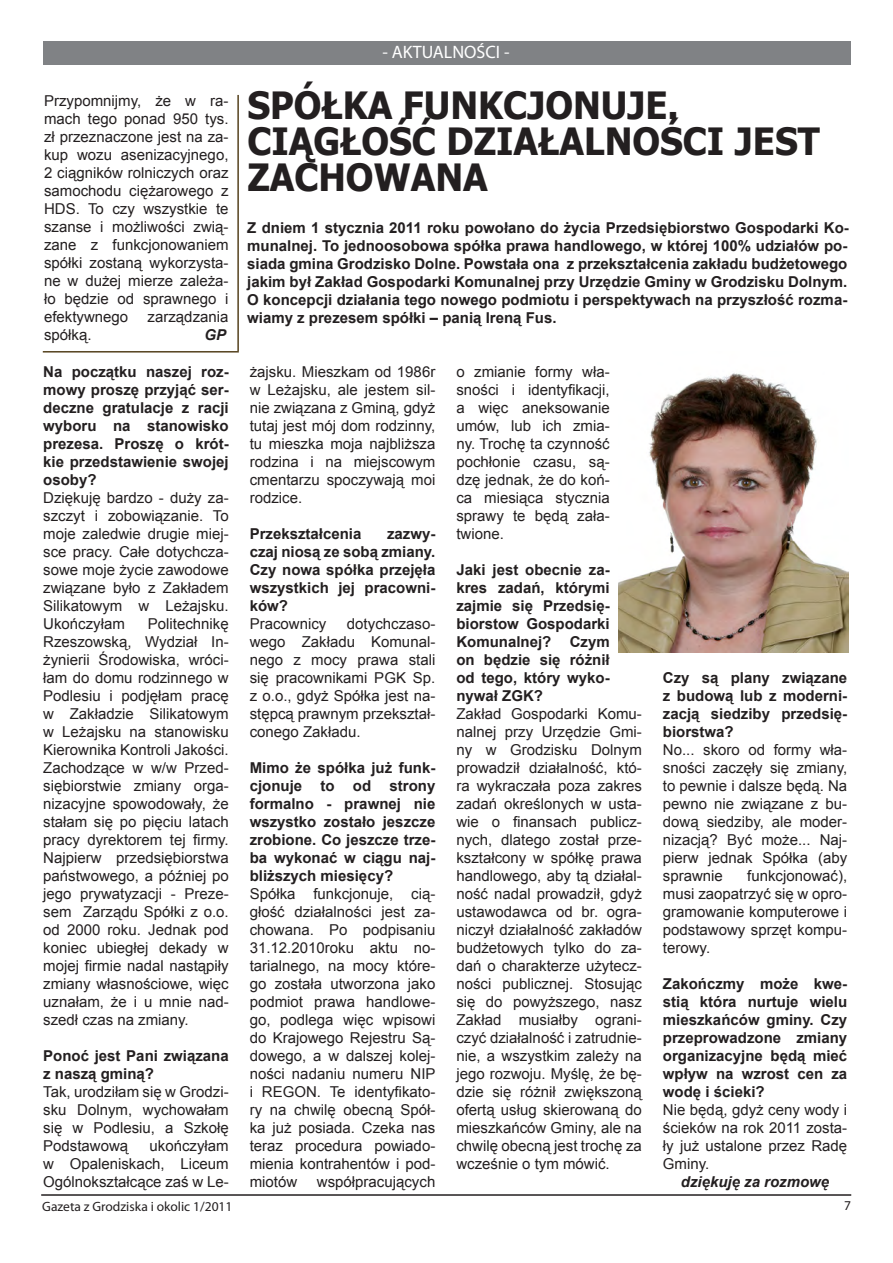
<style>
.page{position:relative;width:893px;height:1263px;background:#fff}
.page>*{position:absolute;margin:0;border:0;box-sizing:border-box;transform-origin:0 0}
.Normalny__Web{font:700 37.5px/36px "Tahoma";color:#231f20;scale:.96 1}
.t1{font:18px "Myriad Pro";color:#fff}
.Normalny{font:15px/18px "Arial";color:#231f20;text-align:justify}
.Normalny-2{font:700 15px/18px "Arial";color:#231f20;text-align:justify}
.Normalny-3{font:italic 700 15px "Arial";color:#231f20}
.t2{font:13.5px "Myriad Pro";color:#231f20}
</style>
<div class="page">
<div style="left:43px;top:42px;width:807px;height:23px;background:#808285"></div>
<hr style="left:41px;top:1194px;width:810px;height:2px;background:#231f20">
<hr style="left:237px;top:95px;width:2px;height:256px;background:#55421e">
<hr style="left:43px;top:351px;width:196px;height:2px;background:#55421e">
<img style="left:618px;top:373px;width:231px;height:279px">
<p class="Normalny" style="left:44px;top:92px;width:186px">Przypomnijmy, że w ra&shy;mach tego ponad 950 tys. zł przeznaczone jest na za&shy;kup wozu asenizacyjnego, 2 ciągników rolniczych oraz samochodu ciężarowego z HDS. To czy wszystkie te szanse i możliwości zwią&shy;zane z funkcjonowaniem spółki zostaną wykorzysta&shy;ne w dużej mierze zależa&shy;ło będzie od sprawnego i efektywnego</p>
<p class="Normalny" style="left:148px;top:308px;width:82px">zarządzania</p>
<p class="Normalny" style="left:44px;top:326px;width:49px">spółką.</p>
<p class="Normalny-3" style="left:205px;top:325px;width:23px">GP</p>
<p class="Normalny-2" style="left:43px;top:363px;width:187px">Na początku naszej roz&shy;mowy proszę przyjąć ser&shy;deczne gratulacje z racji wyboru na stanowisko prezesa. Proszę o krót&shy;kie przedstawienie swojej osoby?</p>
<p class="Normalny" style="left:43px;top:489px;width:187px">Dziękuję bardzo - duży za&shy;szczyt i zobowiązanie. To moje zaledwie drugie miej&shy;sce pracy. Całe dotychcza&shy;sowe moje życie zawodowe związane było z Zakładem Silikatowym w Leżajsku.<br>Ukończyłam</p>
<p class="Normalny" style="left:43px;top:615px;width:187px;text-indent:105px">Politechnikę Rzeszowską, Wydział In&shy;żynierii Środowiska, wróci&shy;łam do domu rodzinnego w Podlesiu i podjęłam pracę w Zakładzie Silikatowym w Leżajsku na stanowisku Kierownika Kontroli Jakości.<br>Zachodzące w w/w Przed&shy;siębiorstwie zmiany orga&shy;nizacyjne spowodowały, że stałam się po pięciu latach pracy dyrektorem tej firmy.<br>Najpierw przedsiębiorstwa państwowego, a później po jego prywatyzacji - Preze&shy;sem Zarządu Spółki z o.o. od 2000 roku. Jednak pod koniec ubiegłej dekady w mojej firmie nadal nastąpiły zmiany własnościowe, więc uznałam, że i u mnie nad&shy;szedł czas na zmiany.</p>
<p class="Normalny-2" style="left:43px;top:1047px;width:187px">Ponoć jest Pani związana z naszą gminą?</p>
<p class="Normalny" style="left:43px;top:1083px;width:187px">Tak, urodziłam się w Grodzi&shy;sku Dolnym, wychowałam się w Podlesiu, a Szkołę Podstawową</p>
<p class="Normalny" style="left:43px;top:1137px;width:187px;text-indent:106px">ukończyłam w Opaleniskach, Liceum Ogólnokształcące zaś w Le-</p>
<p class="t1" style="left:382px;top:41px;width:129px">- AKTUALNOŚCI -</p>
<p class="Normalny__Web" style="left:247px;top:85px;width:598px">SPÓŁKA FUNKCJONUJE.<br>CIĄGŁOŚĆ DZIAŁALNOŚCI JEST<br>ZACHOWANA</p>
<p class="Normalny-2" style="left:247px;top:220px;width:603px">Z dniem 1 stycznia 2011 roku powołano do życia Przedsiębiorstwo Gospodarki Ko&shy;munalnej. To jednoosobowa spółka prawa handlowego, w której 100% udziałów po&shy;siada gmina Grodzisko Dolne. Powstała ona z przekształcenia zakładu budżetowego jakim był Zakład Gospodarki Komunalnej przy Urzędzie Gminy w Grodzisku Dolnym.<br>O koncepcji działania tego nowego podmiotu i perspektywach na przyszłość rozma&shy;wiamy z prezesem spółki – panią Ireną Fus.</p>
<p class="Normalny" style="left:250px;top:363px;width:187px">żajsku. Mieszkam od 1986r w Leżajsku, ale jestem sil&shy;nie związana z Gminą, gdyż tutaj jest mój dom rodzinny, tu mieszka moja najbliższa rodzina i na miejscowym cmentarzu spoczywają moi rodzice.</p>
<p class="Normalny-2" style="left:250px;top:525px;width:113px">Przekształcenia</p>
<p class="Normalny-2" style="left:250px;top:525px;width:187px;text-indent:137px">zazwy&shy;czaj niosą ze sobą zmiany.<br>Czy nowa spółka przejęła wszystkich jej pracowni&shy;ków?</p>
<p class="Normalny" style="left:250px;top:615px;width:78px">Pracownicy</p>
<p class="Normalny" style="left:250px;top:615px;width:187px;text-indent:97px">dotychczaso&shy;wego Zakładu Komunal&shy;nego z mocy prawa stali się pracownikami PGK Sp. z o.o., gdyż Spółka jest na&shy;stępcą prawnym przekształ&shy;conego Zakładu.</p>
<p class="Normalny-2" style="left:250px;top:759px;width:187px">Mimo że spółka już funk&shy;cjonuje to od strony formalno - prawnej nie wszystko zostało jeszcze zrobione. Co jeszcze trze&shy;ba wykonać w ciągu naj&shy;bliższych miesięcy?</p>
<p class="Normalny" style="left:250px;top:885px;width:187px">Spółka funkcjonuje, cią&shy;głość działalności jest za&shy;chowana. Po podpisaniu 31.12.2010roku aktu no&shy;tarialnego, na mocy które&shy;go została utworzona jako podmiot prawa handlowe&shy;go, podlega więc wpisowi do Krajowego Rejestru Są&shy;dowego, a w dalszej kolej&shy;ności nadaniu numeru NIP i REGON. Te identyfikato&shy;ry na chwilę obecną Spół&shy;ka już posiada. Czeka nas teraz procedura powiado&shy;mienia kontrahentów i pod&shy;miotów</p>
<p class="Normalny" style="left:317px;top:1173px;width:120px">współpracujących</p>
<p class="Normalny" style="left:456px;top:363px;width:155px">o zmianie formy wła&shy;sności i identyfikacji, a więc aneksowanie umów, lub ich zmia&shy;ny. Trochę ta czynność pochłonie czasu, są&shy;dzę jednak, że do koń&shy;ca miesiąca stycznia sprawy te będą zała&shy;twione.</p>
<p class="Normalny-2" style="left:456px;top:561px;width:155px">Jaki jest obecnie za&shy;kres zadań, którymi zajmie się Przedsię&shy;biorstow Gospodarki Komunalnej? Czym on będzie się różnił od tego, który wyko&shy;nywał ZGK?</p>
<p class="Normalny" style="left:456px;top:705px;width:187px">Zakład Gospodarki Komu&shy;nalnej przy Urzędzie Gmi&shy;ny w Grodzisku Dolnym prowadził działalność, któ&shy;ra wykraczała poza zakres zadań określonych w usta&shy;wie o finansach publicz&shy;nych, dlatego został prze&shy;kształcony w spółkę prawa handlowego, aby tą działal&shy;ność nadal prowadził, gdyż ustawodawca od br. ogra&shy;niczył działalność zakładów budżetowych tylko do za&shy;dań o charakterze użytecz&shy;ności publicznej. Stosując się do powyższego, nasz Zakład musiałby ograni&shy;czyć działalność i zatrudnie&shy;nie, a wszystkim zależy na jego rozwoju. Myślę, że bę&shy;dzie się różnił zwiększoną ofertą usług skierowaną do mieszkańców Gminy, ale na chwilę obecną jest trochę za wcześnie o tym mówić.</p>
<p class="Normalny-2" style="left:663px;top:669px;width:186px">Czy są plany związane z budową lub z moderni&shy;zacją siedziby przedsię&shy;biorstwa?</p>
<p class="Normalny" style="left:663px;top:740px;width:186px">No... skoro od formy wła&shy;sności zaczęły się zmiany, to pewnie i dalsze będą. Na pewno nie związane z bu&shy;dową siedziby, ale moder&shy;nizacją? Być może... Naj&shy;pierw jednak Spółka (aby sprawnie</p>
<p class="Normalny" style="left:663px;top:866px;width:186px;text-indent:84px">funkcjonować), musi zaopatrzyć się w opro&shy;gramowanie komputerowe i podstawowy sprzęt kompu&shy;terowy.</p>
<p class="Normalny-2" style="left:663px;top:975px;width:186px">Zakończmy może kwe&shy;stią która nurtuje wielu mieszkańców gminy. Czy przeprowadzone zmiany organizacyjne będą mieć wpływ na wzrost cen za wodę i ścieki?</p>
<p class="Normalny" style="left:663px;top:1100px;width:186px">Nie będą, gdyż ceny wody i ścieków na rok 2011 zosta&shy;ły już ustalone przez Radę Gminy.</p>
<p class="Normalny-3" style="left:681px;top:1172px;width:150px">dziękuję za rozmowę</p>
<p class="t2" style="left:42px;top:1198px;width:192px">Gazeta z Grodziska i okolic 1/2011</p>
<p class="t2" style="left:844px;top:1197px;width:8px">7</p>
</div>
